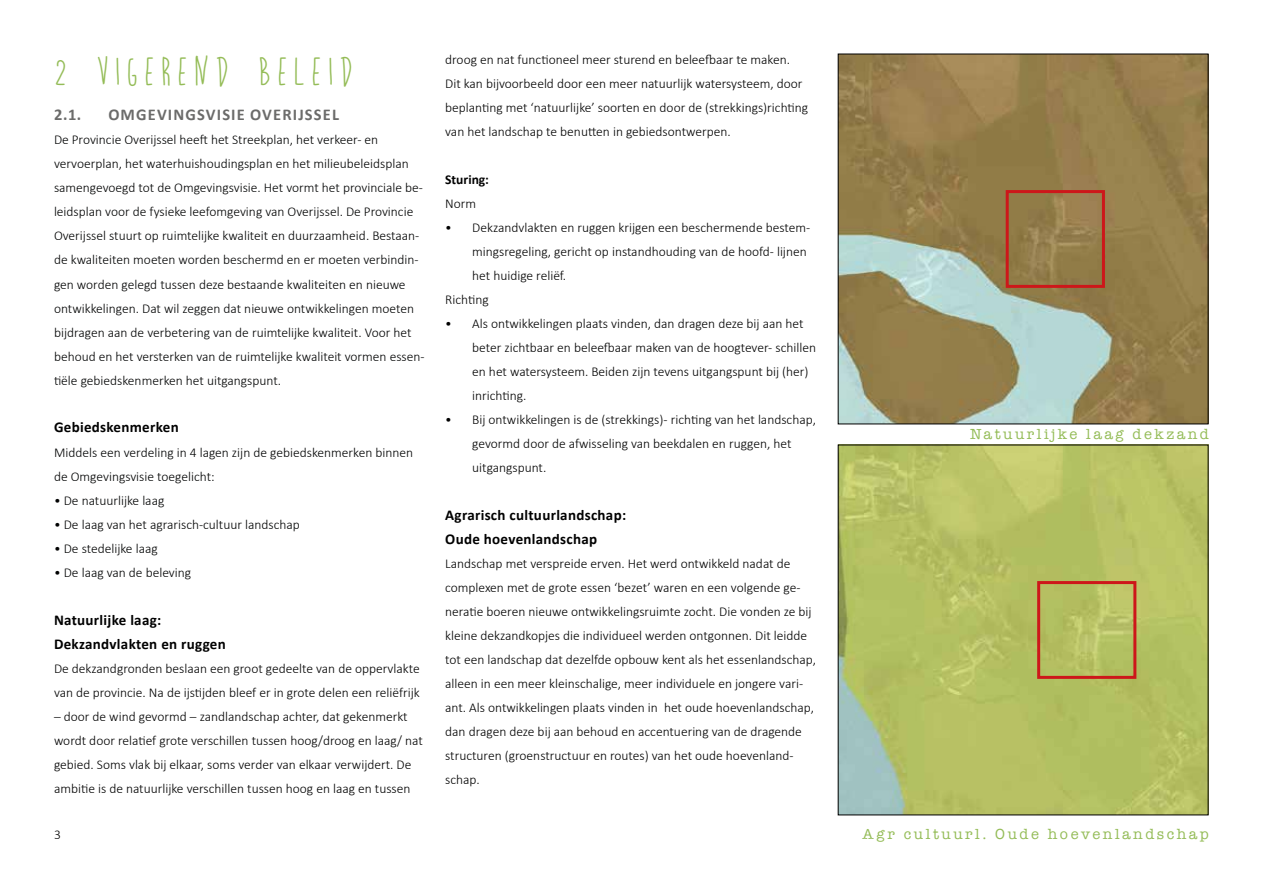
<style>
.page{position:relative;width:1263px;height:893px;background:#fff}
.page>*{position:absolute;margin:0;border:0;box-sizing:border-box;transform-origin:0 0}
.t1{font:700 16.5px "Calibri";letter-spacing:.07em;color:#6b6b6a}
.t2{font:700 15px/24px "Calibri";letter-spacing:.02em;color:#000}
.t3{font:15px "American Typewriter";letter-spacing:.17em;color:#94bc57}
.t4{font:300 13.5px/24px "Calibri";color:#000}
.t5{font:300 13.5px/24px "Calibri";color:#010202}
.t6{font:700 13.5px "Calibri";color:#000}
</style>
<div class="page">
<img style="left:840px;top:447px;width:366px;height:366px">
<img style="left:840px;top:56px;width:366px;height:366px">
<div style="left:1006px;top:190px;width:99px;height:98px;border:3px solid #cd171a"></div>
<div style="left:1037px;top:581px;width:99px;height:98px;border:3px solid #cd171a"></div>
<p class="t1" style="left:54px;top:105px;width:29px">2.1.</p>
<p class="t1" style="left:108px;top:105px;width:232px">OMGEVINGSVISIE OVERIJSSEL</p>
<p class="t5" style="left:54px;top:128px;width:372px">De Provincie Overijssel heeft het Streekplan, het verkeer- en vervoerplan, het waterhuishoudingsplan en het milieubeleidsplan samengevoegd tot de Omgevingsvisie. Het vormt het provinciale be&shy;leidsplan voor de fysieke leefomgeving van Overijssel. De Provincie Overijssel stuurt op ruimtelijke kwaliteit en duurzaamheid. Bestaan&shy;de kwaliteiten moeten worden beschermd en er moeten verbindin&shy;gen worden gelegd tussen deze bestaande kwaliteiten en nieuwe ontwikkelingen. Dat wil zeggen dat nieuwe ontwikkelingen moeten bijdragen aan de verbetering van de ruimtelijke kwaliteit. Voor het behoud en het versterken van de ruimtelijke kwaliteit vormen essen&shy;tiële gebiedskenmerken het uitgangspunt.</p>
<p class="t2" style="left:54px;top:415px;width:126px">Gebiedskenmerken</p>
<p class="t5" style="left:54px;top:440px;width:361px">Middels een verdeling in 4 lagen zijn de gebiedskenmerken binnen de Omgevingsvisie toegelicht:</p>
<p class="t5" style="left:54px;top:488px;width:112px">• De natuurlijke laag</p>
<p class="t5" style="left:54px;top:512px;width:247px">• De laag van het agrarisch-cultuur landschap</p>
<p class="t5" style="left:54px;top:536px;width:105px">• De stedelijke laag</p>
<p class="t5" style="left:54px;top:560px;width:139px">• De laag van de beleving</p>
<p class="t2" style="left:54px;top:607px;width:173px">Natuurlijke laag:<br>Dekzandvlakten en ruggen</p>
<p class="t4" style="left:54px;top:656px;width:367px">De dekzandgronden beslaan een groot gedeelte van de oppervlakte van de provincie. Na de ijstijden bleef er in grote delen een reliëfrijk</p>
<p class="t4" style="left:54px;top:704px;width:370px">– door de wind gevormd – zandlandschap achter, dat gekenmerkt wordt door relatief grote verschillen tussen hoog/droog en laag/ nat gebied. Soms vlak bij elkaar, soms verder van elkaar verwijdert. De ambitie is de natuurlijke verschillen tussen hoog en laag en tussen</p>
<p class="t4" style="left:54px;top:822px;width:8px">3</p>
<p class="t4" style="left:445px;top:48px;width:364px">droog en nat functioneel meer sturend en beleefbaar te maken.<br>Dit kan bijvoorbeeld door een meer natuurlijk watersysteem, door beplanting met ‘natuurlijke’ soorten en door de (strekkings)richting van het landschap te benutten in gebiedsontwerpen.</p>
<p class="t6" style="left:445px;top:171px;width:45px">Sturing:</p>
<p class="t4" style="left:445px;top:192px;width:32px">Norm</p>
<p class="t4" style="left:445px;top:216px;width:366px">• Dekzandvlakten en ruggen krijgen een beschermende bestem-</p>
<p class="t4" style="left:472px;top:240px;width:336px">mingsregeling, gericht op instandhouding van de hoofd- lijnen</p>
<p class="t4" style="left:472px;top:264px;width:96px">het huidige reliëf.</p>
<p class="t4" style="left:445px;top:288px;width:45px">Richting</p>
<p class="t4" style="left:472px;top:312px;width:345px;text-indent:-27px">• Als ontwikkelingen plaats vinden, dan dragen deze bij aan het beter zichtbaar en beleefbaar maken van de hoogtever- schillen en het watersysteem. Beiden zijn tevens uitgangspunt bij (her) inrichting.</p>
<p class="t4" style="left:472px;top:408px;width:345px;text-indent:-27px">• Bij ontwikkelingen is de (strekkings)- richting van het landschap, gevormd door de afwisseling van beekdalen en ruggen, het uitgangspunt.</p>
<p class="t2" style="left:445px;top:502px;width:182px">Agrarisch cultuurlandschap:<br>Oude hoevenlandschap</p>
<p class="t4" style="left:445px;top:552px;width:372px">Landschap met verspreide erven. Het werd ontwikkeld nadat de complexen met de grote essen ‘bezet’ waren en een volgende ge&shy;neratie boeren nieuwe ontwikkelingsruimte zocht. Die vonden ze bij kleine dekzandkopjes die individueel werden ontgonnen. Dit leidde tot een landschap dat dezelfde opbouw kent als het essenlandschap, alleen in een meer kleinschalige, meer individuele en jongere vari&shy;ant. Als ontwikkelingen plaats vinden in het oude hoevenlandschap, dan dragen deze bij aan behoud en accentuering van de dragende structuren (groenstructuur en routes) van het oude hoevenland&shy;schap.</p>
<p class="t3" style="left:970px;top:423px;width:240px">Natuurlijke laag dekzand</p>
<p class="t3" style="left:862px;top:823px;width:348px">Agr cultuurl. Oude hoevenlandschap</p>
</div>
